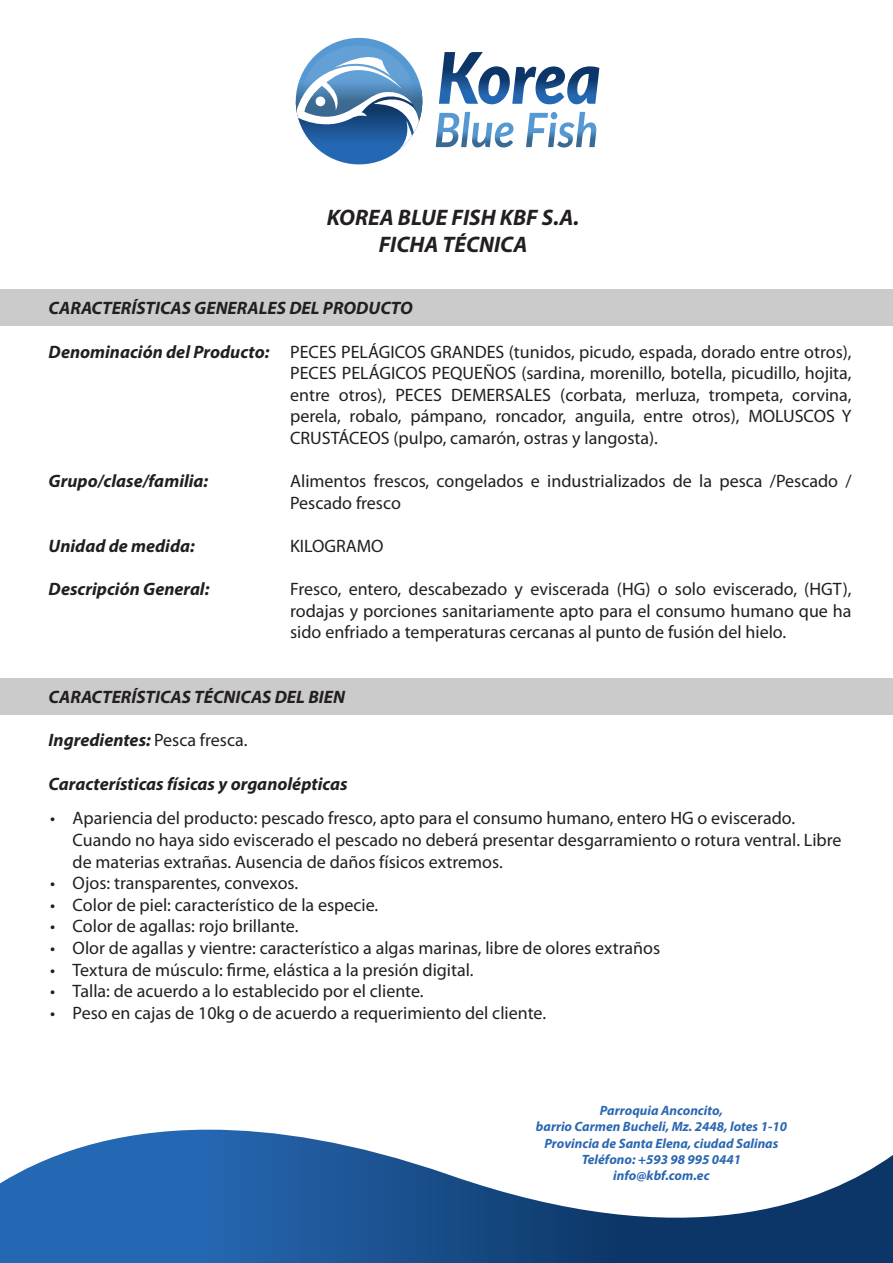
<style>
.page{position:relative;width:893px;height:1263px;background:#fff}
.page>*{position:absolute;margin:0;border:0;box-sizing:border-box;transform-origin:0 0}
.t1{font:italic 700 22.5px/27px "Myriad Pro";color:#231f20;text-align:center}
.t2{font:18px/21.6px "Myriad Pro";color:#231f20;text-align:justify}
.t3{font:italic 700 18px "Myriad Pro";color:#231f20}
.t4{font:italic 700 13.5px/16.2px "Myriad Pro";color:#2a67b2;text-align:center}
.s1{font-weight:400;font-style:normal}
</style>
<div class="page">
<div style="left:0;top:289px;width:893px;height:37px;background:#cbcbcb"></div>
<div style="left:0;top:678px;width:893px;height:36px;background:#cbcbcb"></div>
<svg style="left:435px;top:52px;width:165px;height:96px"></svg>
<svg style="left:296px;top:38px;width:126px;height:126px"></svg>
<svg style="left:0;top:1130px;width:893px;height:133px"></svg>
<p class="t1" style="left:327px;top:203px;width:254px">KOREA BLUE FISH KBF S.A.<br>FICHA TÉCNICA</p>
<p class="t3" style="left:49px;top:297px;width:366px">CARACTERÍSTICAS GENERALES DEL PRODUCTO</p>
<p class="t3" style="left:49px;top:340px;width:222px">Denominación del Producto:</p>
<p class="t2" style="left:290px;top:341px;width:563px">PECES PELÁGICOS GRANDES (tunidos, picudo, espada, dorado entre otros), PECES PELÁGICOS PEQUEÑOS (sardina, morenillo, botella, picudillo, hojita, entre otros), PECES DEMERSALES (corbata, merluza, trompeta, corvina, perela, robalo, pámpano, roncador, anguila, entre otros), MOLUSCOS Y CRUSTÁCEOS (pulpo, camarón, ostras y langosta).</p>
<p class="t2" style="left:290px;top:471px;width:563px">Alimentos frescos, congelados e industrializados de la pesca /Pescado /<br>Pescado fresco</p>
<p class="t2" style="left:290px;top:535px;width:95px">KILOGRAMO</p>
<p class="t2" style="left:290px;top:579px;width:563px">Fresco, entero, descabezado y eviscerada (HG) o solo eviscerado, (HGT), rodajas y porciones sanitariamente apto para el consumo humano que ha sido enfriado a temperaturas cercanas al punto de fusión del hielo.</p>
<p class="t3" style="left:49px;top:469px;width:161px">Grupo/clase/familia:</p>
<p class="t3" style="left:49px;top:534px;width:148px">Unidad de medida:</p>
<p class="t3" style="left:49px;top:577px;width:162px">Descripción General:</p>
<p class="t3" style="left:49px;top:685px;width:298px">CARACTERÍSTICAS TÉCNICAS DEL BIEN</p>
<p class="t3" style="left:49px;top:729px;width:200px">Ingredientes: <span class="s1">Pesca fresca.</span></p>
<p class="t3" style="left:49px;top:772px;width:300px">Características físicas y organolépticas</p>
<p class="t2" style="left:50px;top:808px;width:7px">•</p>
<p class="t2" style="left:50px;top:873px;width:7px">• • • • • • •</p>
<p class="t2" style="left:73px;top:808px;width:770px;text-align:left">Apariencia del producto: pescado fresco, apto para el consumo humano, entero HG o eviscerado.<br>Cuando no haya sido eviscerado el pescado no deberá presentar desgarramiento o rotura ventral. Libre de materias extrañas. Ausencia de daños físicos extremos.<br>Ojos: transparentes, convexos.<br>Color de piel: característico de la especie.<br>Color de agallas: rojo brillante.<br>Olor de agallas y vientre: característico a algas marinas, libre de olores extraños<br>Textura de músculo: firme, elástica a la presión digital.<br>Talla: de acuerdo a lo establecido por el cliente.<br>Peso en cajas de 10kg o de acuerdo a requerimiento del cliente.</p>
<p class="t4" style="left:536px;top:1102px;width:253px">Parroquia Anconcito,<br>barrio Carmen Bucheli, Mz. 2448, lotes 1-10<br>Provincia de Santa Elena, ciudad Salinas<br>Teléfono: +593 98 995 0441 info@kbf.com.ec</p>
</div>
